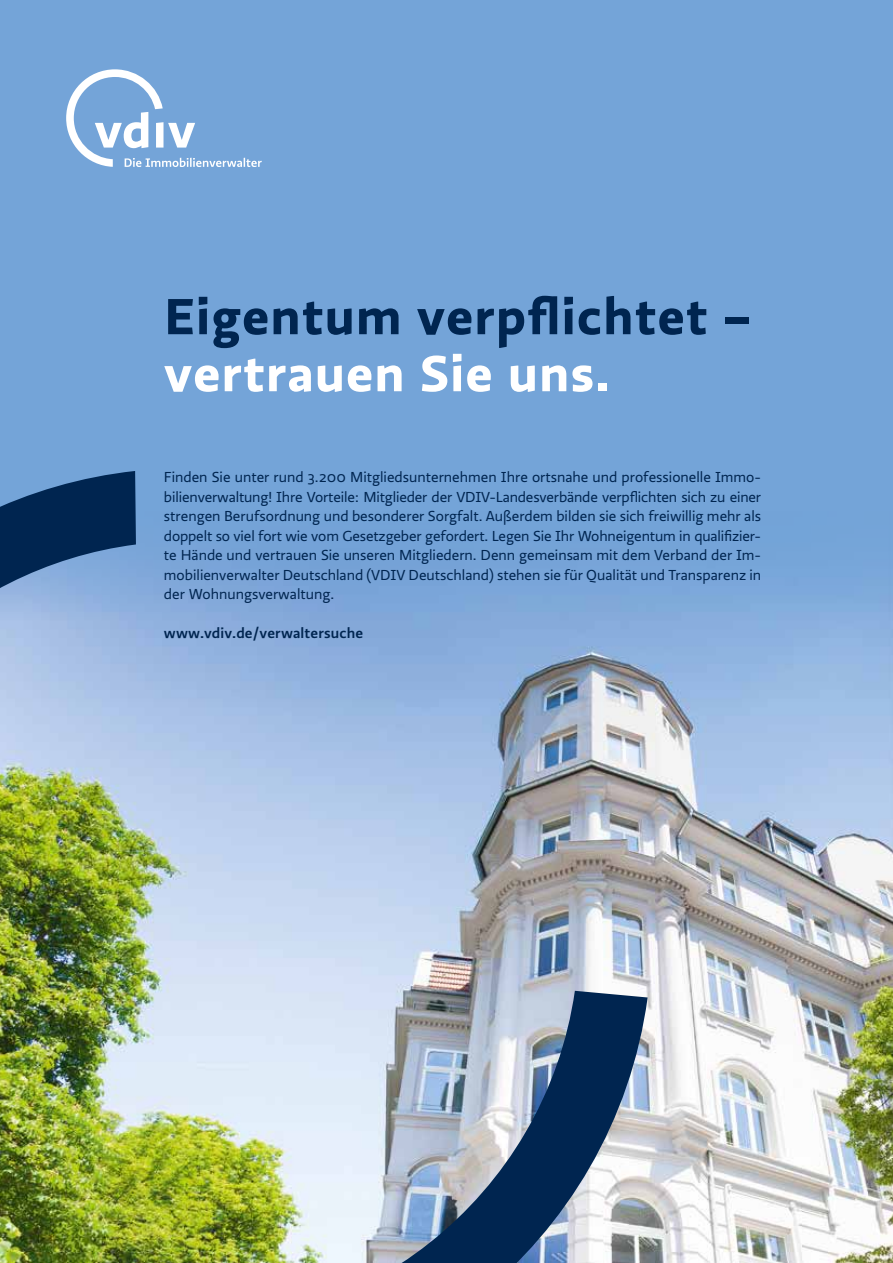
<style>
.page{position:relative;width:893px;height:1263px;background:#74a4d8}
.page>*{position:absolute;margin:0;border:0;box-sizing:border-box;transform-origin:0 0}
.t1{font:700 52.5px "Ratio";letter-spacing:.02em;color:#002550}
.t2{font:700 52.5px "Ratio";letter-spacing:.02em;color:#fff}
.t3{font:15px/19.5px "Ratio";color:#002550;text-align:justify}
.t4{font:500 15px "Ratio";letter-spacing:.01em;color:#002550}
</style>
<div class="page">
<img style="left:648px;top:702px;width:245px;height:561px">
<svg style="left:66px;top:69px;width:196px;height:98px"></svg>
<div style="left:0;top:508px;width:893px;height:194px;background:linear-gradient(to bottom,#6c9fd6,#9bbae1)"></div>
<img style="left:0;top:471px;width:648px;height:792px">
<h1 class="t1" style="left:164px;top:283px;width:589px">Eigentum verpflichtet –</h1>
<h1 class="t2" style="left:164px;top:340px;width:448px">vertrauen Sie uns.</h1>
<p class="t3" style="left:164px;top:467px;width:599px">Finden Sie unter rund 3.200 Mitgliedsunternehmen Ihre ortsnahe und professionelle Immo&shy;bilienverwaltung! Ihre Vorteile: Mitglieder der VDIV-Landesverbände verpflichten sich zu einer strengen Berufsordnung und besonderer Sorgfalt. Außerdem bilden sie sich freiwillig mehr als doppelt so viel fort wie vom Gesetzgeber gefordert. Legen Sie Ihr Wohneigentum in qualifizier&shy;te Hände und vertrauen Sie unseren Mitgliedern. Denn gemeinsam mit dem Verband der Im&shy;mobilienverwalter Deutschland (VDIV Deutschland) stehen sie für Qualität und Transparenz in der Wohnungsverwaltung.</p>
<p class="t4" style="left:164px;top:624px;width:201px">www.vdiv.de/verwaltersuche</p>
</div>
